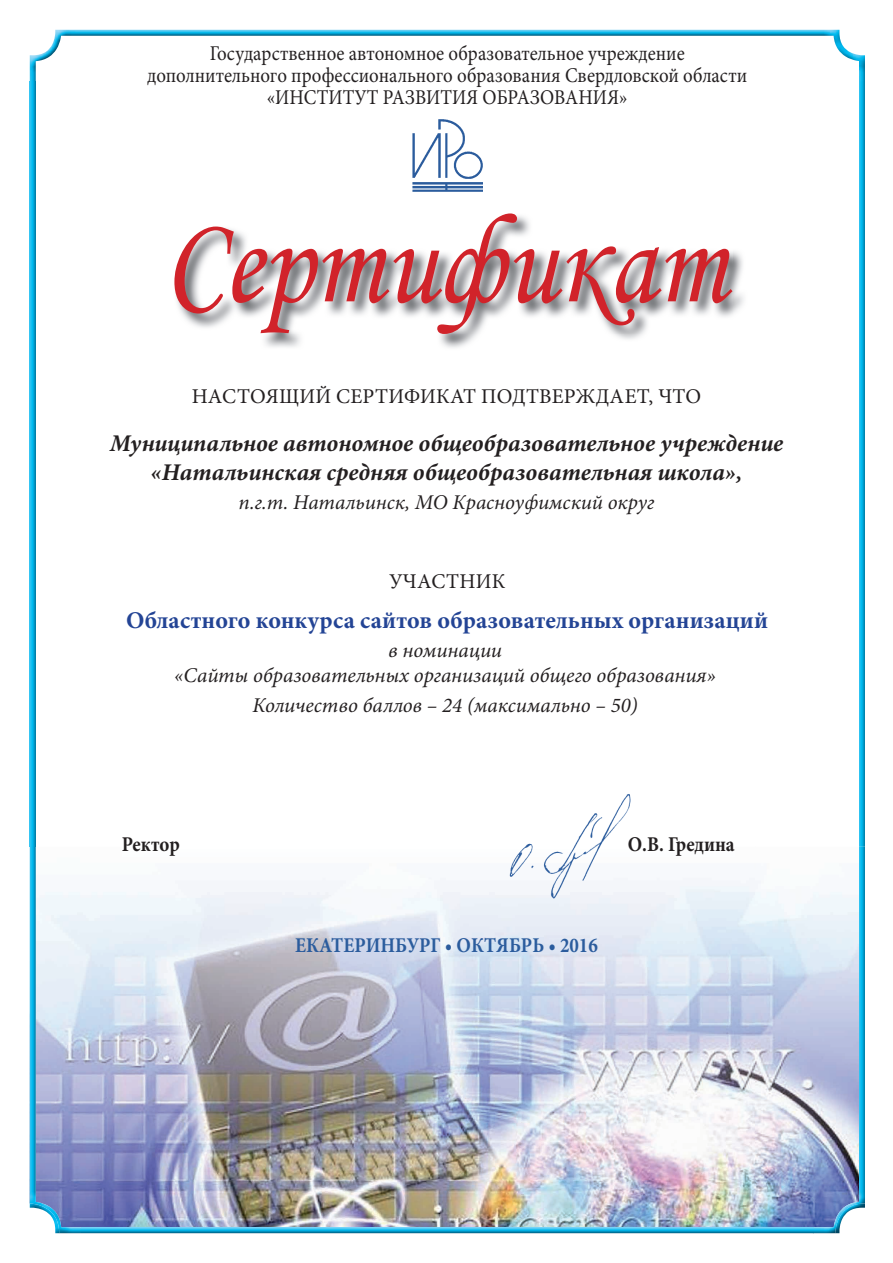
<style>
.page{position:relative;width:893px;height:1263px;background:#fff}
.page>*{position:absolute;margin:0;border:0;box-sizing:border-box;transform-origin:0 0}
.t1{font:127.5px "Monotype Corsiva";color:#d1232a;scale:.9 1}
.t2{font:italic 700 24px/28.8px "Minion Pro";color:#231f20;text-align:center}
.t3{font:700 24px "Minion Pro";color:#234495}
.t4{font:21px/22.5px "Minion Pro";color:#231f20;text-align:center;scale:.9 1}
.t5{font:italic 21px/25.2px "Minion Pro";color:#231f20;text-align:center}
.t6{font:21px "Minion Pro";color:#231f20}
.t7{font:700 21px "Minion Pro";color:#2b5c9d;scale:.9 1}
.t8{font:700 21px "Minion Pro";color:#231f20;scale:.9 1}
</style>
<div class="page">
<img style="left:29px;top:847px;width:784px;height:361px">
<img style="left:296px;top:938px;width:156px;height:14px">
<img style="left:457px;top:938px;width:87px;height:14px">
<img style="left:550px;top:938px;width:47px;height:14px">
<img style="left:123px;top:847px;width:612px;height:9px">
<img style="left:412px;top:120px;width:71px;height:72px">
<img style="left:264px;top:251px;width:480px;height:97px">
<img style="left:176px;top:216px;width:556px;height:118px">
<img style="left:30px;top:30px;width:835px;height:51px">
<img style="left:30px;top:81px;width:6px;height:766px">
<img style="left:859px;top:81px;width:6px;height:766px">
<img style="left:82px;top:1203px;width:731px;height:24px">
<img style="left:30px;top:847px;width:52px;height:386px">
<img style="left:813px;top:847px;width:52px;height:386px">
<img style="left:81px;top:1227px;width:732px;height:6px">
<img style="left:507px;top:794px;width:126px;height:106px">
<p class="t4" style="left:147px;top:42px;width:668px">Государственное автономное образовательное учреждение дополнительного профессионального образования Свердловской области «ИНСТИТУТ РАЗВИТИЯ ОБРАЗОВАНИЯ»</p>
<h1 class="t1" style="left:163px;top:185px;width:627px">Сертификат</h1>
<p class="t6" style="left:192px;top:382px;width:511px">НАСТОЯЩИЙ СЕРТИФИКАТ ПОДТВЕРЖДАЕТ, ЧТО</p>
<p class="t2" style="left:110px;top:429px;width:675px">Муниципальное автономное общеобразовательное учреждение «Натальинская средняя общеобразовательная школа»,</p>
<p class="t5" style="left:239px;top:490px;width:417px">п.г.т. Натальинск, МО Красноуфимский округ</p>
<p class="t6" style="left:389px;top:568px;width:118px">УЧАСТНИК</p>
<p class="t3" style="left:126px;top:603px;width:643px">Областного конкурса сайтов образовательных организаций</p>
<p class="t5" style="left:174px;top:637px;width:543px">в номинации<br>«Сайты образовательных организаций общего образования»</p>
<p class="t5" style="left:252px;top:692px;width:387px">Количество баллов – 24 (максимально – 50)</p>
<p class="t8" style="left:122px;top:830px;width:66px">Ректор</p>
<p class="t8" style="left:628px;top:830px;width:120px">О.В. Гредина</p>
<p class="t7" style="left:295px;top:930px;width:338px">ЕКАТЕРИНБУРГ • ОКТЯБРЬ • 2016</p>
</div>
